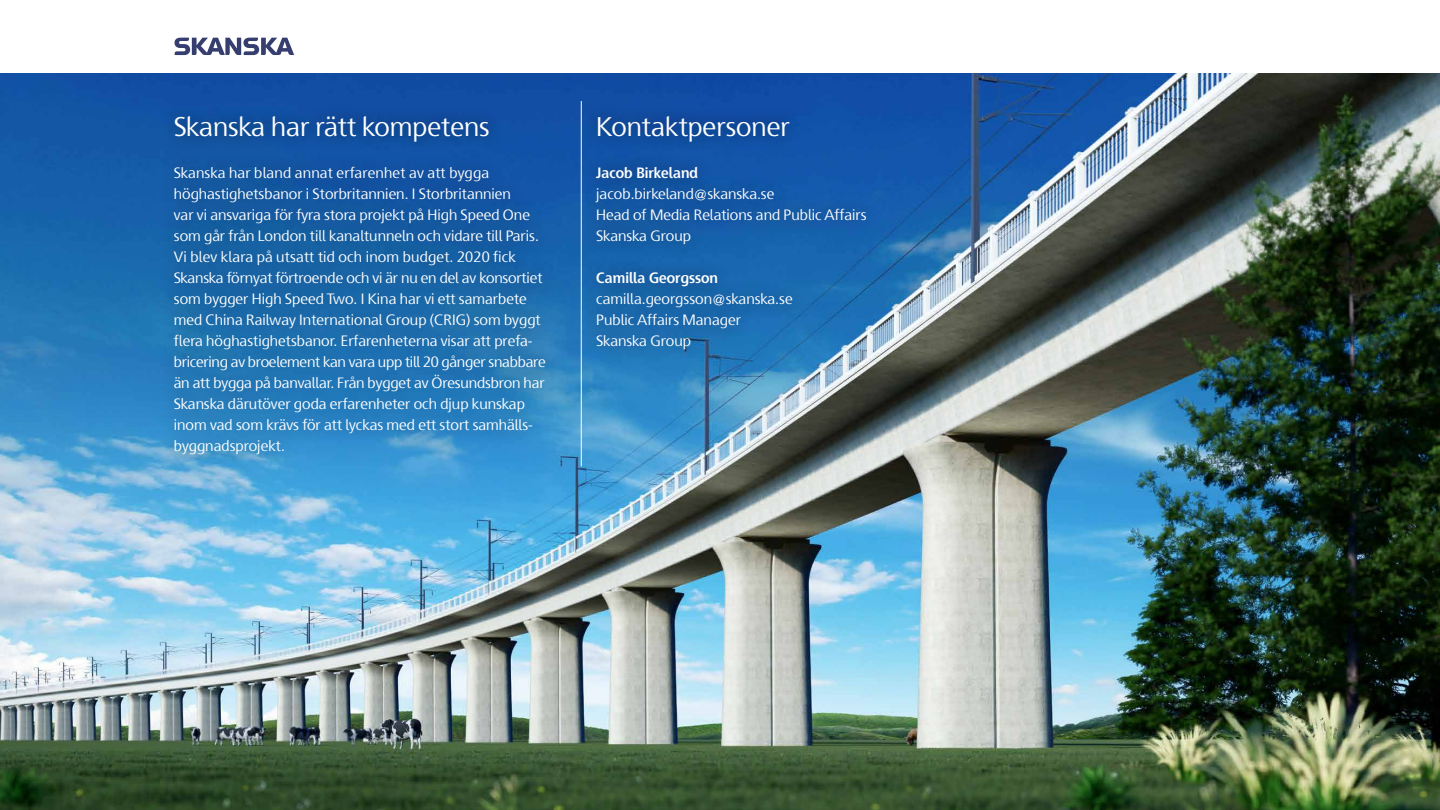
<style>
.page{position:relative;width:1440px;height:810px;background:#fff}
.page>*{position:absolute;margin:0;border:0;box-sizing:border-box;transform-origin:0 0}
.t1{font:27px "Skanska Sans Pro";color:#fff}
.t2{font:15px/21px "Skanska Sans Pro";color:#fff}
.t3{font:700 15px "Skanska Sans Pro";color:#fff}
</style>
<div class="page">
<svg style="left:174px;top:38px;width:120px;height:17px"></svg>
<img style="left:0;top:74px;width:1440px;height:736px">
<div style="left:159px;top:101px;width:401px;height:369px;background:#000;opacity:.5"></div>
<div style="left:581px;top:102px;width:300px;height:261px;background:#000;opacity:.5"></div>
<hr style="left:581px;top:101px;width:1px;height:365px;background:#fff">
<h1 class="t1" style="left:174px;top:111px;width:317px">Skanska har rätt kompetens</h1>
<p class="t2" style="left:174px;top:163px;width:373px">Skanska har bland annat erfarenhet av att bygga höghastighetsbanor i Storbritannien. I Storbritannien<br>var vi ansvariga för fyra stora projekt på High Speed One som går från London till kanaltunneln och vidare till Paris.<br>Vi blev klara på utsatt tid och inom budget. 2020 fick Skanska förnyat förtroende och vi är nu en del av konsortiet som bygger High Speed Two. I Kina har vi ett samarbete med China Railway International Group (CRIG) som byggt flera höghastighetsbanor. Erfarenheterna visar att prefa&shy;bricering av broelement kan vara upp till 20 gånger snabbare än att bygga på banvallar. Från bygget av Öresundsbron har Skanska därutöver goda erfarenheter och djup kunskap inom vad som krävs för att lyckas med ett stort samhälls&shy;byggnadsprojekt.</p>
<h1 class="t1" style="left:596px;top:111px;width:195px">Kontaktpersoner</h1>
<p class="t3" style="left:596px;top:164px;width:103px">Jacob Birkeland</p>
<p class="t2" style="left:596px;top:184px;width:272px">jacob.birkeland@skanska.se<br>Head of Media Relations and Public Affairs<br>Skanska Group</p>
<p class="t3" style="left:596px;top:269px;width:123px">Camilla Georgsson</p>
<p class="t2" style="left:596px;top:289px;width:198px">camilla.georgsson@skanska.se<br>Public Affairs Manager<br>Skanska Group</p>
</div>
